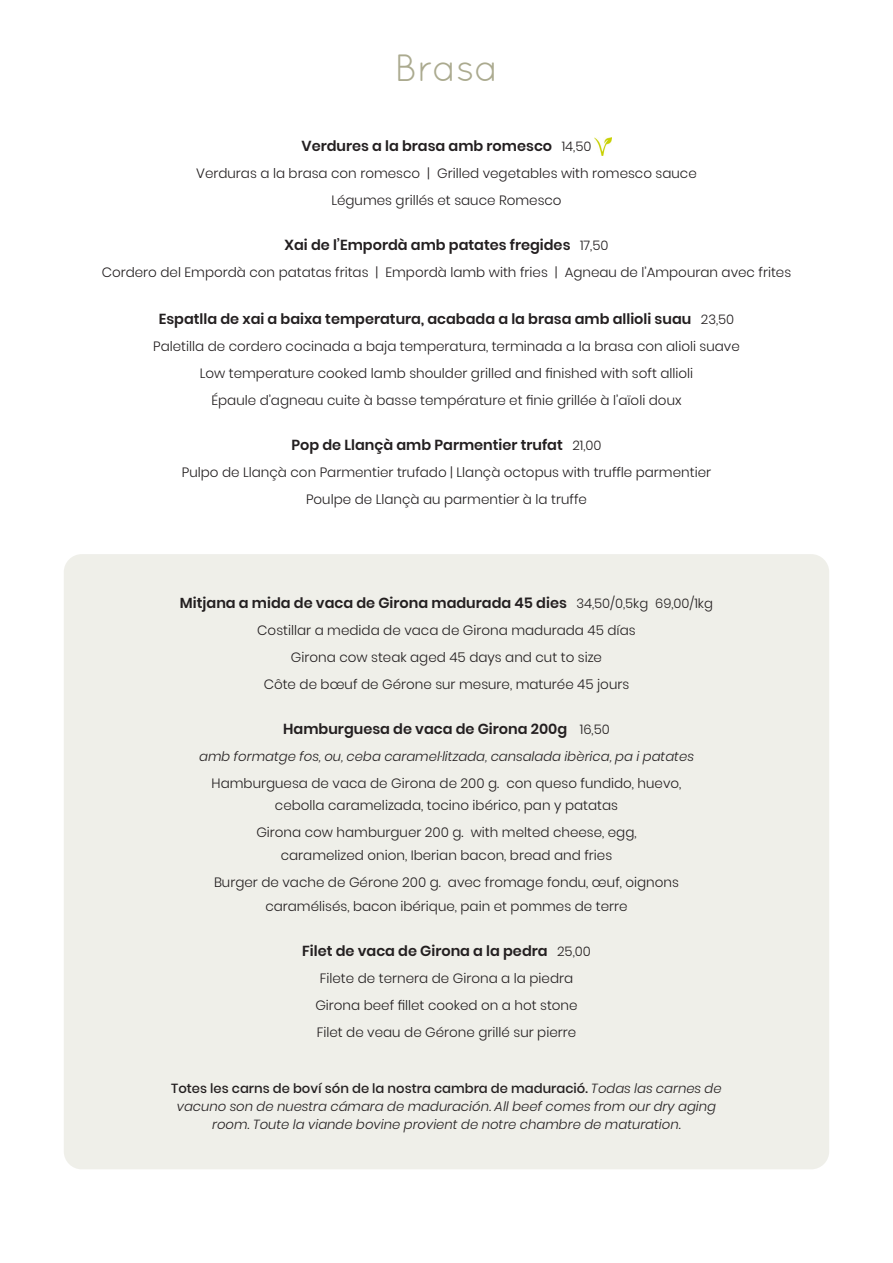
<style>
.page{position:relative;width:893px;height:1263px;background:#fff}
.page>*{position:absolute;margin:0;border:0;box-sizing:border-box;transform-origin:0 0}
.t1{font:37.95px "Quicksand";color:#abaa8f}
.t2{font:600 14.55px "Poppins";color:#231f20}
.t3{font:300 13.5px "Poppins";color:#231f20}
.t4{font:italic 300 13.2px/17.9px "Poppins";color:#231f20;text-align:center}
.s1{font-weight:300;font-size:13.2px}
.s2{font-weight:500;font-style:normal}
</style>
<div class="page">
<img style="left:594px;top:137px;width:17px;height:18px">
<div style="left:64px;top:554px;width:765px;height:615px;background:#efefe9;border-radius:18px"></div>
<p class="t1" style="left:395px;top:46px;width:105px">Brasa</p>
<p class="t2" style="left:301px;top:138px;width:291px">Verdures a la brasa amb romesco <span class="s1">14,50</span></p>
<p class="t3" style="left:196px;top:166px;width:502px">Verduras a la brasa con romesco | Grilled vegetables with romesco sauce</p>
<p class="t3" style="left:331px;top:193px;width:232px">Légumes grillés et sauce Romesco</p>
<p class="t2" style="left:285px;top:237px;width:325px">Xai de l’Empordà amb patates fregides <span class="s1">17,50</span></p>
<p class="t3" style="left:102px;top:265px;width:691px">Cordero del Empordà con patatas fritas | Empordà lamb with fries | Agneau de l’Ampouran avec frites</p>
<p class="t2" style="left:159px;top:310px;width:577px">Espatlla de xai a baixa temperatura, acabada a la brasa amb allioli suau <span class="s1">23,50</span></p>
<p class="t3" style="left:153px;top:338px;width:588px">Paletilla de cordero cocinada a baja temperatura, terminada a la brasa con alioli suave</p>
<p class="t3" style="left:200px;top:365px;width:495px">Low temperature cooked lamb shoulder grilled and finished with soft allioli</p>
<p class="t3" style="left:211px;top:392px;width:472px">Épaule d’agneau cuite à basse température et finie grillée à l’aïoli doux</p>
<p class="t2" style="left:291px;top:436px;width:312px">Pop de Llançà amb Parmentier trufat <span class="s1">21,00</span></p>
<p class="t3" style="left:182px;top:464px;width:531px">Pulpo de Llançà con Parmentier trufado | Llançà octopus with truffle parmentier</p>
<p class="t3" style="left:306px;top:491px;width:282px">Poulpe de Llançà au parmentier à la truffe</p>
<p class="t2" style="left:180px;top:594px;width:534px">Mitjana a mida de vaca de Girona madurada 45 dies <span class="s1">34,50/0,5kg 69,00/1kg</span></p>
<p class="t3" style="left:257px;top:622px;width:380px">Costillar a medida de vaca de Girona madurada 45 días</p>
<p class="t3" style="left:291px;top:649px;width:313px">Girona cow steak aged 45 days and cut to size</p>
<p class="t3" style="left:264px;top:676px;width:367px">Côte de bœuf de Gérone sur mesure, maturée 45 jours</p>
<p class="t2" style="left:283px;top:720px;width:328px">Hamburguesa de vaca de Girona 200g <span class="s1">16,50</span></p>
<p class="t4" style="left:199px;top:747px;width:496px">amb formatge fos, ou, ceba caramel·litzada, cansalada ibèrica, pa i patates</p>
<p class="t3" style="left:212px;top:775px;width:471px">Hamburguesa de vaca de Girona de 200 g. con queso fundido, huevo,</p>
<p class="t3" style="left:275px;top:798px;width:345px">cebolla caramelizada, tocino ibérico, pan y patatas</p>
<p class="t3" style="left:256px;top:825px;width:382px">Girona cow hamburguer 200 g. with melted cheese, egg,</p>
<p class="t3" style="left:281px;top:847px;width:333px">caramelized onion, Iberian bacon, bread and fries</p>
<p class="t3" style="left:214px;top:874px;width:466px">Burger de vache de Gérone 200 g. avec fromage fondu, œuf, oignons</p>
<p class="t3" style="left:265px;top:898px;width:364px">caramélisés, bacon ibérique, pain et pommes de terre</p>
<p class="t2" style="left:302px;top:942px;width:290px">Filet de vaca de Girona a la pedra <span class="s1">25,00</span></p>
<p class="t3" style="left:320px;top:970px;width:255px">Filete de ternera de Girona a la piedra</p>
<p class="t3" style="left:315px;top:997px;width:264px">Girona beef fillet cooked on a hot stone</p>
<p class="t3" style="left:317px;top:1024px;width:261px">Filet de veau de Gérone grillé sur pierre</p>
<p class="t4" style="left:171px;top:1079px;width:552px"><span class="s2">Totes les carns de boví són de la nostra cambra de maduració.</span> Todas las carnes de vacuno son de nuestra cámara de maduración. All beef comes from our dry aging room. Toute la viande bovine provient de notre chambre de maturation.</p>
</div>
